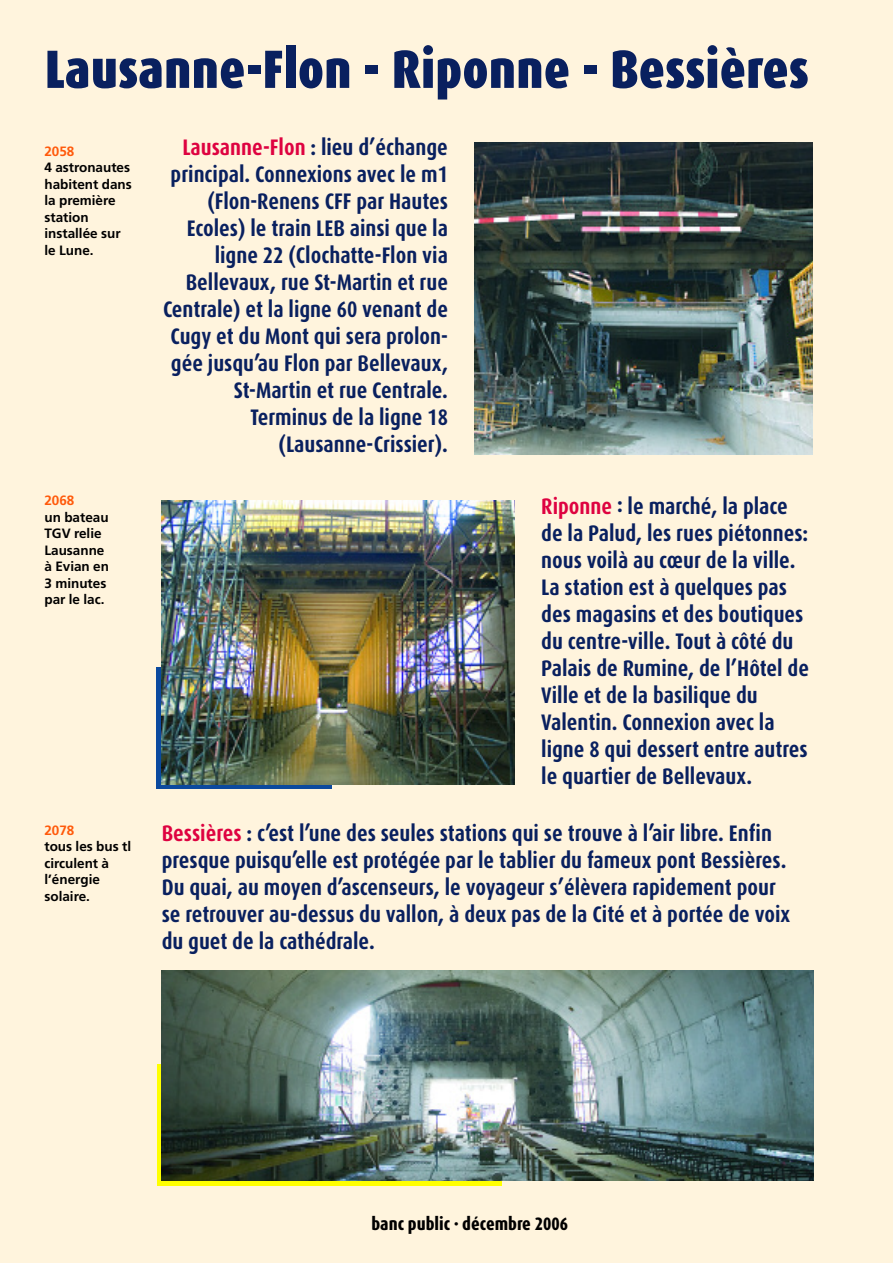
<style>
.page{position:relative;width:893px;height:1263px;background:#fff4dd}
.page>*{position:absolute;margin:0;border:0;box-sizing:border-box;transform-origin:0 0}
.t1{font:900 54px "Dax Condensed";color:#09205f}
.t2{font:700 22.5px/27px "Dax Condensed";color:#09205f}
.t3{font:800 18px "Dax Condensed";color:#000}
.t4{font:700 13.5px/16.5px "Frutiger";color:#000}
.t5{font:700 13.5px "Frutiger";color:#ff590a}
.s1{color:#de0240}
</style>
<div class="page">
<div style="left:156px;top:667px;width:176px;height:122px;background:linear-gradient(to right,#0b499e,#0b499e)"></div>
<div style="left:157px;top:1064px;width:345px;height:121px;background:#ff0"></div>
<img style="left:162px;top:971px;width:651px;height:210px">
<img style="left:475px;top:142px;width:338px;height:312px">
<img style="left:162px;top:500px;width:353px;height:284px">
<h1 class="t1" style="left:45px;top:46px;width:765px">Lausanne-Flon - Riponne - Bessières</h1>
<p class="t5" style="left:44px;top:146px;width:32px">2058</p>
<p class="t4" style="left:44px;top:161px;width:89px">4 astronautes habitent dans la première station installée sur le Lune.</p>
<p class="t5" style="left:44px;top:495px;width:32px">2068</p>
<p class="t4" style="left:44px;top:510px;width:66px">un bateau<br>TGV relie<br>Lausanne à Evian en<br>3 minutes par le lac.</p>
<p class="t5" style="left:44px;top:825px;width:32px">2078</p>
<p class="t4" style="left:44px;top:839px;width:88px">tous les bus tl circulent à l’énergie solaire.</p>
<p class="t2" style="left:163px;top:135px;width:286px;text-align:right"><span class="s1">Lausanne-Flon</span> : lieu d’échange principal. Connexions avec le m1 (Flon-Renens CFF par Hautes<br>Ecoles) le train LEB ainsi que la ligne 22 (Clochatte-Flon via<br>Bellevaux, rue St-Martin et rue<br>Centrale) et la ligne 60 venant de<br>Cugy et du Mont qui sera prolon&shy;gée jusqu’au Flon par Bellevaux,<br>St-Martin et rue Centrale.<br>Terminus de la ligne 18 (Lausanne-Crissier).</p>
<p class="t2" style="left:541px;top:494px;width:269px"><span class="s1">Riponne</span> : le marché, la place de la Palud, les rues piétonnes: nous voilà au cœur de la ville.<br>La station est à quelques pas des magasins et des boutiques du centre-ville. Tout à côté du<br>Palais de Rumine, de l’Hôtel de<br>Ville et de la basilique du<br>Valentin. Connexion avec la ligne 8 qui dessert entre autres le quartier de Bellevaux.</p>
<p class="t2" style="left:162px;top:821px;width:630px"><span class="s1">Bessières</span> : c’est l’une des seules stations qui se trouve à l’air libre. Enfin presque puisqu’elle est protégée par le tablier du fameux pont Bessières.<br>Du quai, au moyen d’ascenseurs, le voyageur s’élèvera rapidement pour se retrouver au-dessus du vallon, à deux pas de la Cité et à portée de voix du guet de la cathédrale.</p>
<p class="t3" style="left:371px;top:1216px;width:198px">banc public · décembre 2006</p>
</div>
